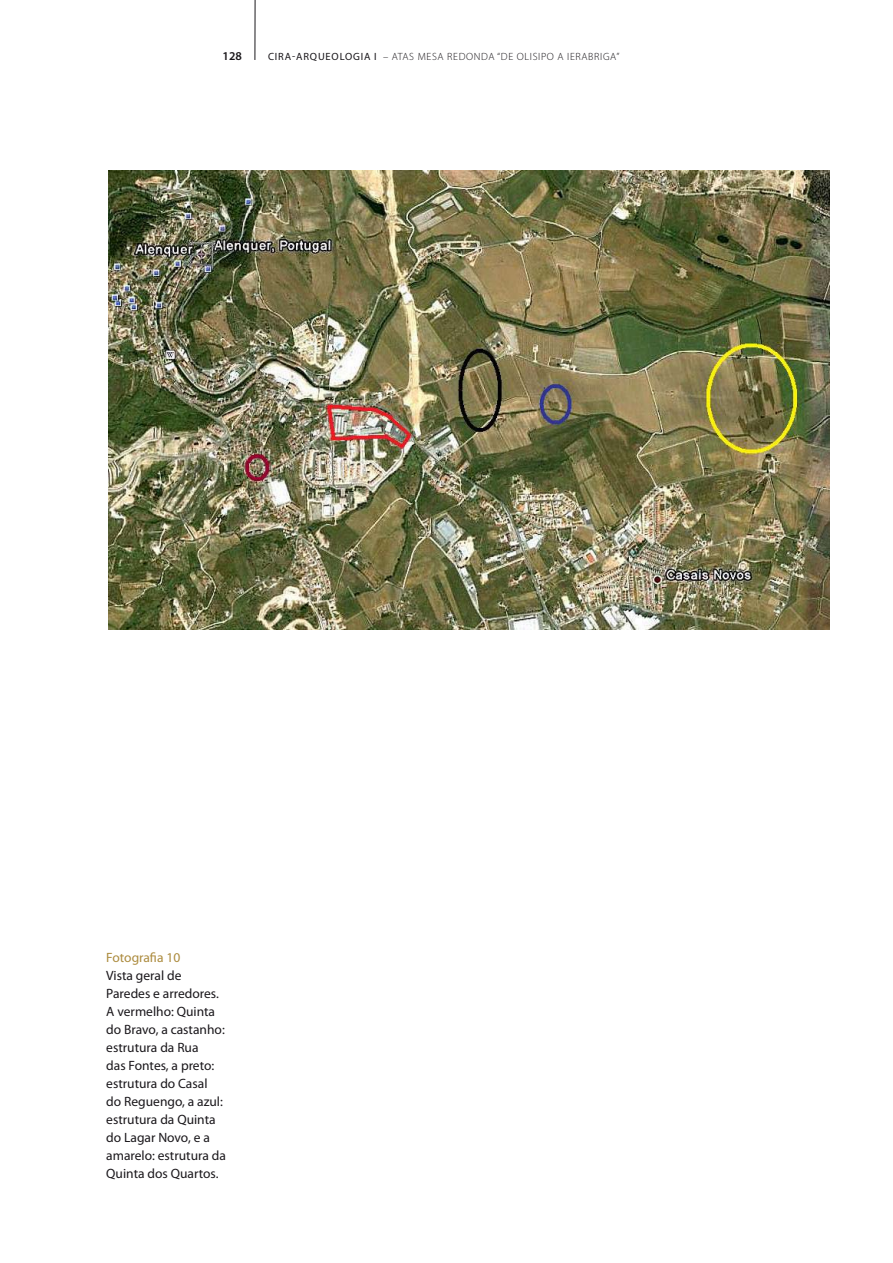
<style>
.page{position:relative;width:893px;height:1263px;background:#fff}
.page>*{position:absolute;margin:0;border:0;box-sizing:border-box;transform-origin:0 0}
.t1{font:13.5px/18px "Myriad Pro";color:#1a171b}
.t2{font:13.5px "Myriad Pro";color:#ac8b3e}
.t3{font:600 12px "Myriad Pro";color:#1a171b}
.t4{font:300 10.5px "Myriad Pro";letter-spacing:.06em;color:#1a171b}
.s1{font-weight:400}
</style>
<div class="page">
<hr style="left:255px;top:0;width:1px;height:60px;background:#1a171b">
<img style="left:108px;top:170px;width:721px;height:460px">
<p class="t3" style="left:223px;top:48px;width:21px">128</p>
<p class="t4" style="left:268px;top:50px;width:353px"><span class="s1">Cira-Arqueologia I</span> – ATAS MESA REDONDA “DE OLISIPO A IERABRIGA”</p>
<p class="t2" style="left:106px;top:949px;width:75px">Fotografia 10</p>
<p class="t1" style="left:106px;top:966px;width:121px">Vista geral de<br>Paredes e arredores.<br>A vermelho: Quinta do Bravo, a castanho: estrutura da Rua<br>das Fontes, a preto: estrutura do Casal<br>do Reguengo, a azul: estrutura da Quinta do Lagar Novo, e a amarelo: estrutura da<br>Quinta dos Quartos.</p>
</div>
